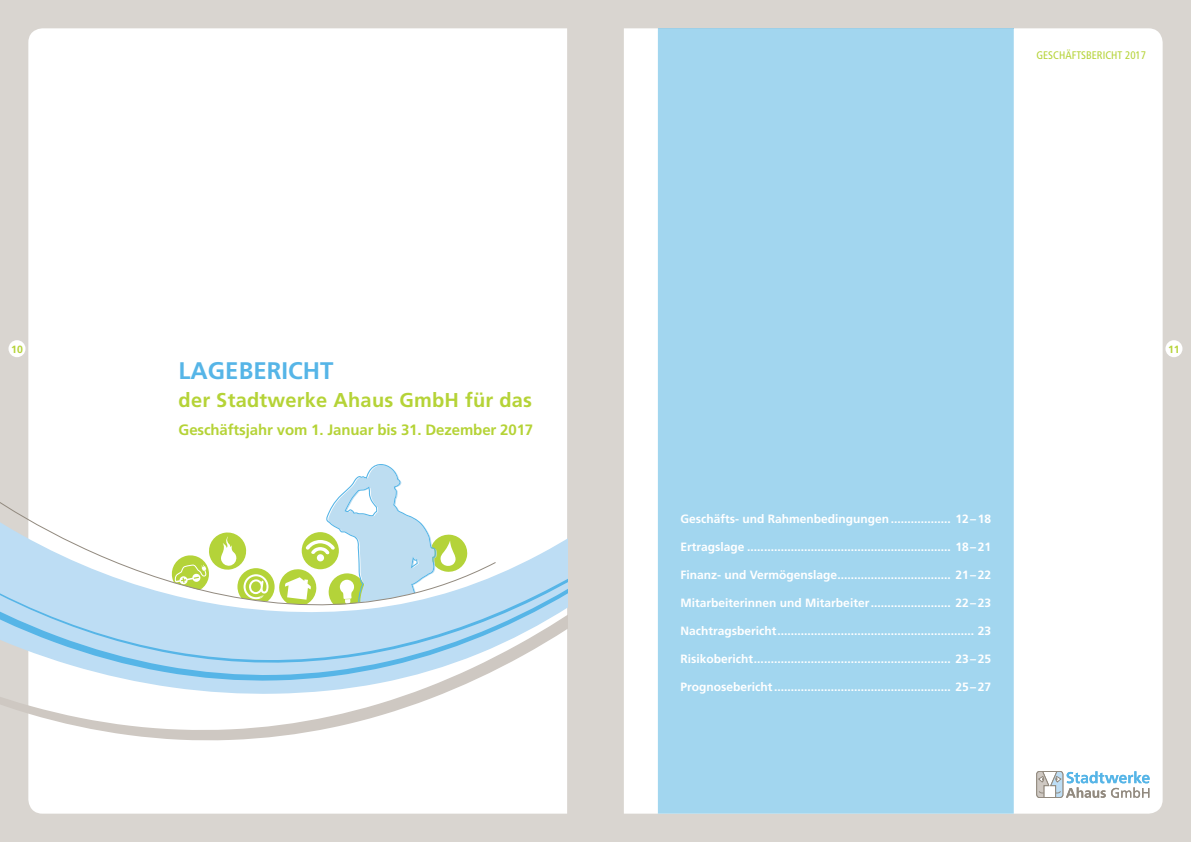
<style>
.page{position:relative;width:1191px;height:842px;background:#d9d5d0}
.page>*{position:absolute;margin:0;border:0;box-sizing:border-box;transform-origin:0 0}
.t1{font:700 24px "Frutiger";color:#56b5e7}
.t2{font:700 20px "Frutiger";letter-spacing:.01em;color:#b5d337}
.t3{font:700 15px "Frutiger";letter-spacing:-.01em;color:#b5d337}
.t4{font:700 12px "Frutiger";color:#fff}
.t5{font:condensed 11px "Frutiger";color:#b5d337}
.t6{font:700 10.5px "Frutiger";color:#b5d337}
</style>
<div class="page">
<div style="left:28px;top:28px;width:539px;height:786px;background:#fff"></div>
<div style="left:624px;top:28px;width:538px;height:786px;background:#fff"></div>
<div style="left:9px;top:340px;width:17px;height:17px;background:#fff;border-radius:50%"></div>
<div style="left:1165px;top:340px;width:17px;height:17px;background:#fff;border-radius:50%"></div>
<div style="left:658px;top:28px;width:355px;height:786px;background:#a2d6ef"></div>
<svg style="left:1036px;top:771px;width:113px;height:27px;background:#cad8df"></svg>
<svg style="left:84px;top:464px;width:384px;height:24px;background:#f8fbfd"></svg>
<svg style="left:0;top:488px;width:497px;height:21px;background:#f6f9fa"></svg>
<svg style="left:0;top:509px;width:567px;height:231px;background:#d8e9ec"></svg>
<p class="t5" style="left:1036px;top:50px;width:111px">GESCHÄFTSBERICHT 2017</p>
<p class="t6" style="left:11px;top:344px;width:13px">10</p>
<p class="t6" style="left:1168px;top:344px;width:13px">11</p>
<h1 class="t1" style="left:179px;top:359px;width:156px">LAGEBERICHT</h1>
<h2 class="t2" style="left:179px;top:390px;width:355px">der Stadtwerke Ahaus GmbH für das</h2>
<p class="t3" style="left:179px;top:422px;width:356px">Geschäftsjahr vom 1. Januar bis 31. Dezember 2017</p>
<p class="t4" style="left:680px;top:513px;width:312px">Geschäfts- und Rahmenbedingungen .................. 12 – 18</p>
<p class="t4" style="left:680px;top:541px;width:312px">Ertragslage ............................................................. 18 – 21</p>
<p class="t4" style="left:680px;top:569px;width:312px">Finanz- und Vermögenslage .................................. 21 – 22</p>
<p class="t4" style="left:680px;top:597px;width:312px">Mitarbeiterinnen und Mitarbeiter ........................ 22 – 23</p>
<p class="t4" style="left:680px;top:625px;width:312px">Nachtragsbericht ........................................................... 23</p>
<p class="t4" style="left:680px;top:653px;width:312px">Risikobericht ........................................................... 23 – 25</p>
<p class="t4" style="left:680px;top:681px;width:312px">Prognosebericht ..................................................... 25 – 27</p>
</div>
